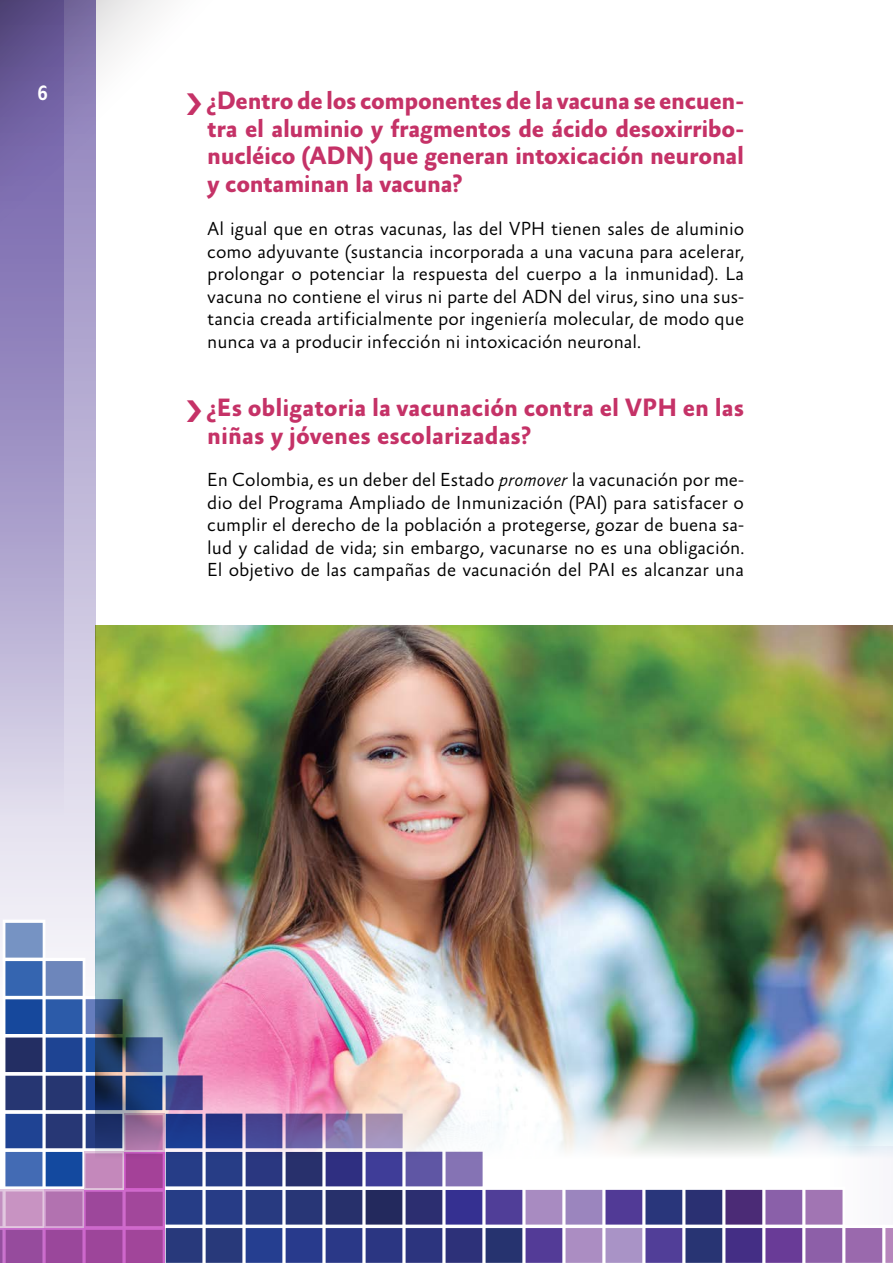
<style>
.page{position:relative;width:893px;height:1263px;background:#fff}
.page>*{position:absolute;margin:0;border:0;box-sizing:border-box;transform-origin:0 0}
.t1{font:700 25.5px/27.8px "Absara Sans";color:#c53267;text-align:justify}
.t2{font:condensed 21px "Cocon";color:#fff}
.t3{font:300 19.2px/22.5px "Absara Sans";color:#000;text-align:justify}
.s1{font-style:italic}
</style>
<div class="page">
<svg style="left:0;top:551px;width:96px;height:369px;background:#d4cfe5"></svg>
<svg style="left:0;top:0;width:161px;height:551px"></svg>
<svg style="left:0;top:920px;width:893px;height:343px"></svg>
<img style="left:96px;top:626px;width:797px;height:532px">
<p class="t2" style="left:37px;top:81px;width:12px">6</p>
<h1 class="t1" style="left:207px;top:88px;width:538px">¿Dentro de los componentes de la vacuna se encuen&shy;tra el aluminio y fragmentos de ácido desoxirribo&shy;nucléico (ADN) que generan intoxicación neuronal y contaminan la vacuna?</h1>
<p class="t3" style="left:207px;top:218px;width:538px">Al igual que en otras vacunas, las del VPH tienen sales de aluminio como adyuvante (sustancia incorporada a una vacuna para acelerar, prolongar o potenciar la respuesta del cuerpo a la inmunidad). La vacuna no contiene el virus ni parte del ADN del virus, sino una sus&shy;tancia creada artificialmente por ingeniería molecular, de modo que nunca va a producir infección ni intoxicación neuronal.</p>
<h1 class="t1" style="left:207px;top:395px;width:538px">¿Es obligatoria la vacunación contra el VPH en las niñas y jóvenes escolarizadas?</h1>
<p class="t3" style="left:207px;top:469px;width:538px">En Colombia, es un deber del Estado <span class="s1">promover</span> la vacunación por me&shy;dio del Programa Ampliado de Inmunización (PAI) para satisfacer o cumplir el derecho de la población a protegerse, gozar de buena sa&shy;lud y calidad de vida; sin embargo, vacunarse no es una obligación.<br>El objetivo de las campañas de vacunación del PAI es alcanzar una</p>
</div>
